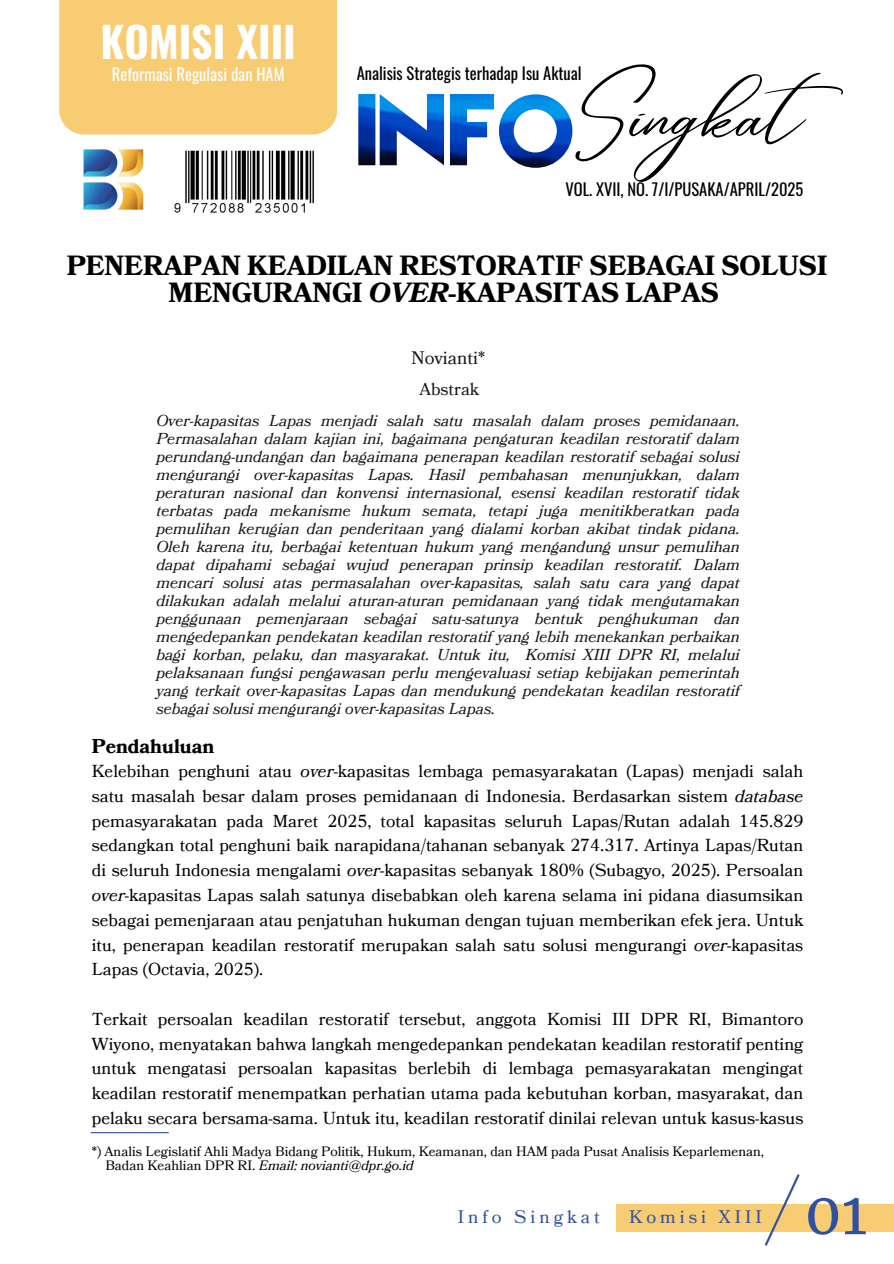
<style>
.page{position:relative;width:894px;height:1264px;background:#fff}
.page>*{position:absolute;margin:0;border:0;box-sizing:border-box;transform-origin:0 0}
.t1{font:100 92.85px "Vanyla 4 F Unicase";color:#3051a2}
.t2{font:77.7px "Andasia";color:#000}
.t3{font:57.6px "Merriweather";color:#3051a2}
.t4{font:700 42px "Oswald";color:#fff}
.t5{font:700 27px/27px "Bookmania";color:#000;text-align:center}
.t6{font:700 19.5px "Bookmania";color:#000}
.t7{font:18px "Bookmania";letter-spacing:.22em;color:#3051a2}
.t8{font:18px "Bookmania";color:#191717}
.t9{font:17.25px/24.8px "Bookmania";color:#000;text-align:justify}
.t10{font:17.25px "Bookmania";color:#191717}
.t11{font:16.5px "Oswald";color:#000}
.t12{font:16.5px "Oswald";color:#fff}
.t13{font:italic 15.75px/18px "Bookmania";color:#191717;text-align:justify}
.t14{font:13.5px "Bookmania";color:#000}
.t15{font:italic 13.5px "Bookmania";color:#000}
.s1{font-style:italic}
.s2{color:#fff}
.s3{font-style:normal}
</style>
<div class="page">
<div style="left:616px;top:1204px;width:277px;height:27px;background:#f7cc72"></div>
<hr style="left:91px;top:1132px;width:78px;height:1px;background:#3051a2">
<div style="left:59px;top:0;width:278px;height:134px;background:#f7cc72"></div>
<img style="left:174px;top:150px;width:140px;height:63px">
<img style="left:83px;top:149px;width:61px;height:61px">
<img style="left:358px;top:94px;width:214px;height:74px">
<div style="left:513px;top:109px;width:43px;height:43px;background:#fff;border-radius:50%"></div>
<p class="t4" style="left:101px;top:9px;width:197px">KOMISI XIII</p>
<p class="t12" style="left:112px;top:61px;width:174px">Reformasi Regulasi dan HAM</p>
<h2 class="t2" style="left:573px;top:56px;width:278px">Singkat</h2>
<p class="t11" style="left:356px;top:61px;width:226px">Analisis Strategis terhadap Isu Aktual</p>
<p class="t11" style="left:565px;top:176px;width:239px">VOL. XVII, NO. 7/I/PUSAKA/APRIL/2025</p>
<h3 class="t5" style="left:67px;top:253px;width:761px">PENERAPAN KEADILAN RESTORATIF SEBAGAI SOLUSI<br>MENGURANGI <span class="s1">OVER</span>-KAPASITAS LAPAS</h3>
<h6 class="t8" style="left:411px;top:345px;width:75px">Novianti*</h6>
<h5 class="t10" style="left:419px;top:378px;width:61px">Abstrak</h5>
<h2 class="t13" style="left:156px;top:412px;width:585px">Over-kapasitas Lapas menjadi salah satu masalah dalam proses pemidanaan.<br>Permasalahan dalam kajian ini, bagaimana pengaturan keadilan restoratif dalam perundang-undangan dan bagaimana penerapan keadilan restoratif sebagai solusi mengurangi over-kapasitas Lapas. Hasil pembahasan menunjukkan, dalam peraturan nasional dan konvensi internasional, esensi keadilan restoratif tidak terbatas pada mekanisme hukum semata, tetapi juga menitikberatkan pada pemulihan kerugian dan penderitaan yang dialami korban akibat tindak pidana.<br>Oleh karena itu, berbagai ketentuan hukum yang mengandung unsur pemulihan dapat dipahami sebagai wujud penerapan prinsip keadilan restoratif. Dalam mencari solusi atas permasalahan over-kapasitas, salah satu cara yang dapat dilakukan adalah melalui aturan-aturan pemidanaan yang tidak mengutamakan penggunaan pemenjaraan sebagai satu-satunya bentuk penghukuman dan mengedepankan pendekatan keadilan restoratif yang lebih menekankan perbaikan bagi korban, pelaku, dan masyarakat. Untuk itu, Komisi XIII DPR RI, melalui pelaksanaan fungsi pengawasan perlu mengevaluasi setiap kebijakan pemerintah yang terkait over-kapasitas Lapas dan mendukung pendekatan keadilan restoratif sebagai solusi mengurangi over-kapasitas Lapas.</h2>
<p class="t6" style="left:92px;top:733px;width:124px">Pendahuluan</p>
<p class="t9" style="left:92px;top:759px;width:712px">Kelebihan penghuni atau <span class="s1">over</span>-kapasitas lembaga pemasyarakatan (Lapas) menjadi salah satu masalah besar dalam proses pemidanaan di Indonesia. Berdasarkan sistem <span class="s1">database </span>pemasyarakatan pada Maret 2025, total kapasitas seluruh Lapas/Rutan adalah 145.829 sedangkan total penghuni baik narapidana/tahanan sebanyak 274.317. Artinya Lapas/Rutan di seluruh Indonesia mengalami <span class="s1">over</span>-kapasitas sebanyak 180% (Subagyo, 2025). Persoalan <span class="s1">over</span>-kapasitas Lapas salah satunya disebabkan oleh karena selama ini pidana diasumsikan sebagai pemenjaraan atau penjatuhan hukuman dengan tujuan memberikan efek jera. Untuk itu, penerapan keadilan restoratif merupakan salah satu solusi mengurangi <span class="s1">over</span>-kapasitas Lapas (Octavia, 2025).</p>
<h4 class="t9" style="left:92px;top:1007px;width:712px">Terkait persoalan keadilan restoratif tersebut, anggota Komisi III DPR RI, Bimantoro Wiyono, menyatakan bahwa langkah mengedepankan pendekatan keadilan restoratif penting untuk mengatasi persoalan kapasitas berlebih di lembaga pemasyarakatan mengingat keadilan restoratif menempatkan perhatian utama pada kebutuhan korban, masyarakat, dan pelaku secara bersama-sama. Untuk itu, keadilan restoratif dinilai relevan untuk kasus-kasus <span class="s2">tertentu</span></h4>
<p class="t14" style="left:92px;top:1142px;width:673px">*) Analis Legislatif Ahli Madya Bidang Politik, Hukum, Keamanan, dan HAM pada Pusat Analisis Keparlemenan,</p>
<p class="t15" style="left:105px;top:1156px;width:309px"><span class="s3">Badan Keahlian DPR RI.</span> Email: novianti@dpr.go.id</p>
<p class="t7" style="left:458px;top:1204px;width:143px">Info Singkat</p>
<p class="t7" style="left:629px;top:1204px;width:134px">Komisi XIII</p>
<p class="t1" style="left:764px;top:1167px;width:36px">/</p>
<p class="t3" style="left:804px;top:1177px;width:64px">01</p>
</div>
